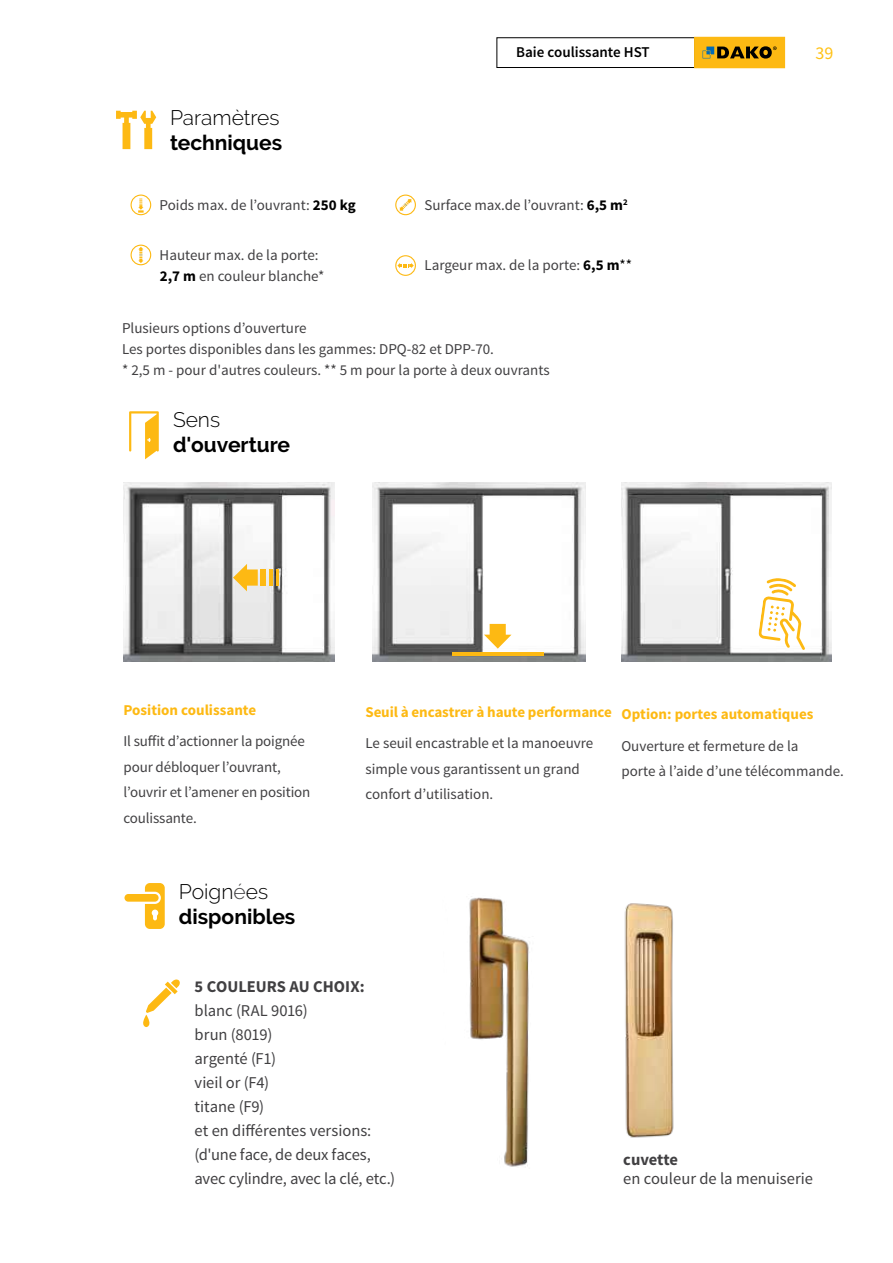
<style>
.page{position:relative;width:893px;height:1263px;background:#fff}
.page>*{position:absolute;margin:0;border:0;box-sizing:border-box;transform-origin:0 0}
.t1{font:700 21px/25.2px "Raleway";color:#000}
.t2{font:300 21px "Raleway";color:#000}
.t3{font:18px "Source Sans Pro";color:#ffc216}
.t4{font:16.5px/24px "Source Sans Pro";letter-spacing:-.005em;color:#414042}
.t5{font:700 16.5px "Source Sans Pro";color:#414042}
.t6{font:15px/25.5px "Source Sans Pro";color:#414042}
.t7{font:700 15px "Source Sans Pro";letter-spacing:-.005em;color:#fdb913}
.t8{font:600 15px "Source Sans Pro";color:#000}
.s1{font-weight:700;color:#000}
.s2{color:#000}
.s3{font-weight:300}
.s4{font-weight:300;color:#414042}
</style>
<div class="page">
<svg style="left:116px;top:111px;width:40px;height:38px"></svg>
<div style="left:131px;top:195px;width:20px;height:20px;border:1px solid #fdb913;border-radius:50%"></div>
<svg style="left:138px;top:199px;width:6px;height:14px"></svg>
<div style="left:395px;top:195px;width:21px;height:20px;border:1px solid #fdb913;border-radius:50%"></div>
<svg style="left:400px;top:199px;width:11px;height:12px"></svg>
<div style="left:131px;top:245px;width:20px;height:20px;border:1px solid #fdb913;border-radius:50%"></div>
<svg style="left:138px;top:247px;width:5px;height:16px"></svg>
<div style="left:395px;top:255px;width:21px;height:21px;border:1px solid #fdb913;border-radius:50%"></div>
<svg style="left:397px;top:263px;width:17px;height:5px"></svg>
<svg style="left:129px;top:411px;width:30px;height:48px"></svg>
<img style="left:124px;top:482px;width:210px;height:179px">
<img style="left:372px;top:482px;width:214px;height:179px">
<img style="left:621px;top:482px;width:211px;height:179px">
<hr style="left:276px;top:569px;width:3px;height:17px;background:#fdb913">
<svg style="left:233px;top:564px;width:25px;height:27px"></svg>
<div style="left:261px;top:569px;width:5px;height:16px;background:#fdb913"></div>
<hr style="left:269px;top:569px;width:4px;height:16px;background:#fdb913">
<svg style="left:748px;top:568px;width:74px;height:90px"></svg>
<svg style="left:484px;top:624px;width:27px;height:25px"></svg>
<hr style="left:452px;top:652px;width:92px;height:4px;background:#fdb913">
<svg style="left:145px;top:883px;width:20px;height:46px"></svg>
<div style="left:124px;top:894px;width:35px;height:8px;background:#fdb913;border-radius:4px"></div>
<img style="left:469px;top:897px;width:60px;height:270px">
<img style="left:624px;top:903px;width:50px;height:235px">
<svg style="left:143px;top:979px;width:37px;height:48px"></svg>
<div style="left:497px;top:38px;width:198px;height:30px;border:1px solid #000"></div>
<div style="left:695px;top:39px;width:89px;height:27px;background:#fdb913"></div>
<svg style="left:703px;top:46px;width:74px;height:13px"></svg>
<div style="left:694px;top:37px;width:91px;height:31px;border:2px solid #fdb913"></div>
<h1 class="t2" style="left:170px;top:105px;width:111px">Paramètres</h1>
<h1 class="t1" style="left:170px;top:130px;width:114px">techniques</h1>
<p class="t8" style="left:516px;top:43px;width:135px">Baie coulissante HST</p>
<p class="t3" style="left:816px;top:42px;width:19px">39</p>
<p class="t6" style="left:160px;top:192px;width:198px">Poids max. de l’ouvrant: <span class="s1">250 kg</span></p>
<p class="t6" style="left:424px;top:192px;width:205px">Surface max.de l’ouvrant: <span class="s1">6,5 m</span><sup>2</sup></p>
<p class="t6" style="left:160px;top:245px;width:166px;line-height:21px">Hauteur max. de la porte:<br><span class="s1">2,7 m</span> en couleur blanche*</p>
<p class="t6" style="left:424px;top:253px;width:209px">Largeur max. de la porte: <span class="s1">6,5 m</span><span class="s2">**</span></p>
<p class="t6" style="left:122px;top:317px;width:429px;line-height:21px">Plusieurs options d’ouverture<br>Les portes disponibles dans les gammes: DPQ-82 et DPP-70.<br>* 2,5 m - pour d'autres couleurs. ** 5 m pour la porte à deux ouvrants</p>
<h1 class="t2" style="left:173px;top:407px;width:49px">Sens</h1>
<h1 class="t1" style="left:173px;top:432px;width:118px">d'ouverture</h1>
<p class="t7" style="left:124px;top:700px;width:134px">Position coulissante</p>
<p class="t6" style="left:124px;top:728px;width:188px">Il suffit d’actionner la poignée pour débloquer l’ouvrant, l’ouvrir et l’amener en position coulissante.</p>
<p class="t7" style="left:366px;top:702px;width:248px">Seuil à encastrer à haute performance</p>
<p class="t6" style="left:366px;top:731px;width:229px">Le seuil encastrable et la manoeuvre simple vous garantissent un grand confort d’utilisation.</p>
<p class="t7" style="left:621px;top:704px;width:193px">Option: portes automatiques</p>
<p class="t6" style="left:621px;top:733px;width:224px">Ouverture et fermeture de la<br>porte à l’aide d’une télécommande.</p>
<h1 class="t1" style="left:179px;top:879px;width:118px"><span class="s3">Poign</span><span class="s4">é</span><span class="s3">es </span>disponibles</h1>
<p class="t5" style="left:195px;top:976px;width:172px">5 COULEURS AU CHOIX:</p>
<p class="t4" style="left:195px;top:999px;width:202px">blanc (RAL 9016)<br>brun (8019)<br>argenté (F1)<br>vieil or (F4)<br>titane (F9)<br>et en différentes versions: (d'une face, de deux faces, avec cylindre, avec la clé, etc.)</p>
<p class="t5" style="left:623px;top:1149px;width:56px">cuvette</p>
<p class="t4" style="left:623px;top:1166px;width:191px">en couleur de la menuiserie</p>
</div>
